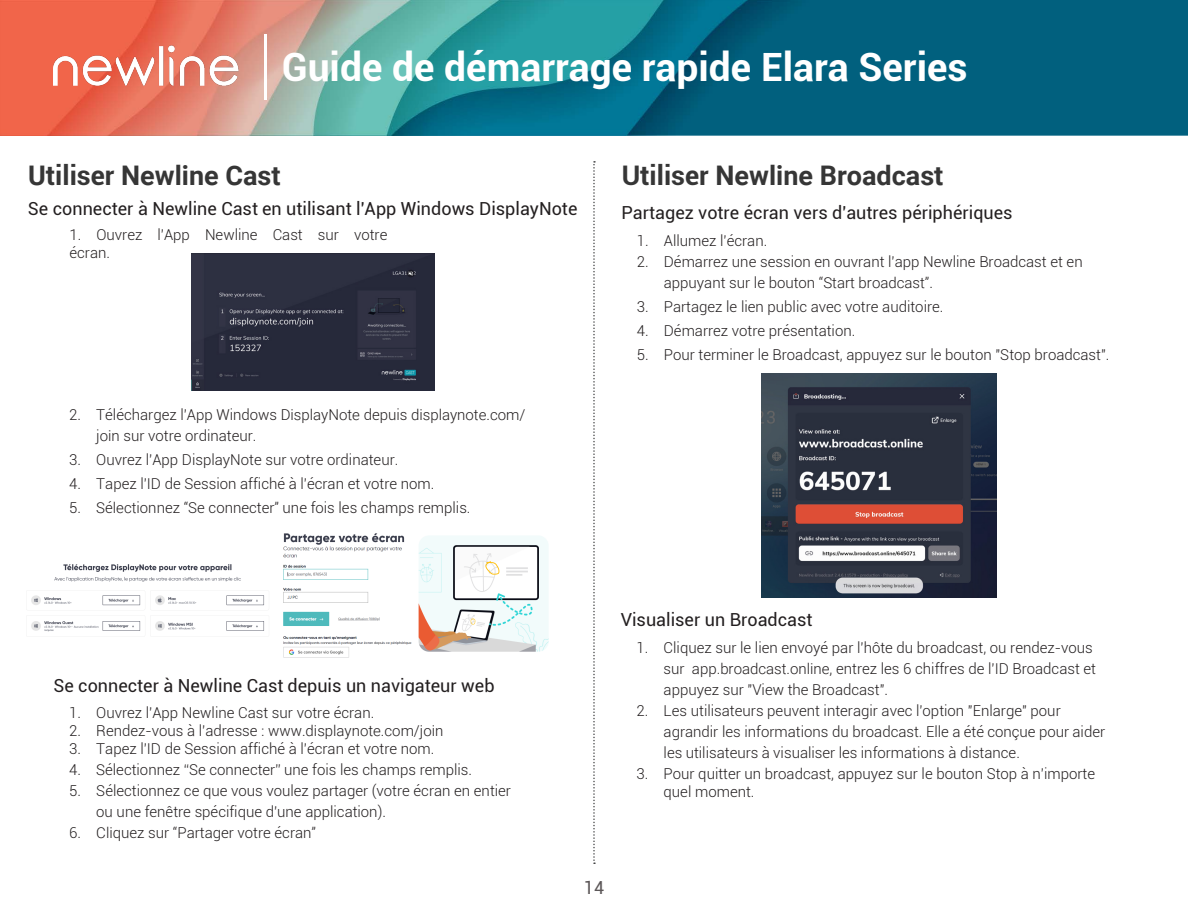
<style>
.page{position:relative;width:1188px;height:918px;background:#fff}
.page>*{position:absolute;margin:0;border:0;box-sizing:border-box;transform-origin:0 0}
.t1{font:700 39px "Roboto";color:#fff}
.t2{font:700 27px "Roboto";color:#363636}
.t3{font:18px "Roboto";color:#231f20}
.t4{font:18px "Roboto";color:#5c5758}
.t5{font:300 15px/21px "Roboto";color:#231f20}
</style>
<div class="page">
<img style="left:0;top:0;width:1188px;height:135px">
<hr style="left:264px;top:34px;width:3px;height:66px;background:#fff">
<img style="left:53px;top:46px;width:186px;height:40px">
<img style="left:761px;top:374px;width:235px;height:224px">
<img style="left:191px;top:254px;width:243px;height:136px">
<svg style="left:593px;top:161px;width:2px;height:703px"></svg>
<img style="left:283px;top:533px;width:266px;height:125px">
<img style="left:31px;top:564px;width:234px;height:68px">
<h1 class="t1" style="left:282px;top:40px;width:687px">Guide de démarrage rapide Elara Series</h1>
<h2 class="t2" style="left:28px;top:156px;width:254px">Utiliser Newline Cast</h2>
<p class="t3" style="left:28px;top:196px;width:551px">Se connecter à Newline Cast en utilisant l'App Windows DisplayNote</p>
<p class="t5" style="left:69px;top:225px;width:320px;line-height:18px">1. Ouvrez l'App Newline Cast sur votre écran.</p>
<p class="t5" style="left:96px;top:403px;width:431px;text-indent:-27px">2. Téléchargez l'App Windows DisplayNote depuis displaynote.com/ join sur votre ordinateur.</p>
<p class="t5" style="left:69px;top:448px;width:331px">3. Ouvrez l'App DisplayNote sur votre ordinateur.</p>
<p class="t5" style="left:69px;top:472px;width:367px">4. Tapez l'ID de Session affiché à l'écran et votre nom.</p>
<p class="t5" style="left:69px;top:496px;width:403px">5. Sélectionnez “Se connecter” une fois les champs remplis.</p>
<h2 class="t2" style="left:622px;top:157px;width:323px">Utiliser Newline Broadcast</h2>
<p class="t3" style="left:622px;top:200px;width:393px">Partagez votre écran vers d'autres périphériques</p>
<p class="t5" style="left:637px;top:230px;width:132px">1. Allumez l'écran.</p>
<p class="t5" style="left:664px;top:251px;width:420px;text-indent:-27px">2. Démarrez une session en ouvrant l'app Newline Broadcast et en appuyant sur le bouton “Start broadcast”.</p>
<p class="t5" style="left:637px;top:296px;width:308px">3. Partagez le lien public avec votre auditoire.</p>
<p class="t5" style="left:637px;top:320px;width:220px">4. Démarrez votre présentation.</p>
<p class="t5" style="left:637px;top:344px;width:474px">5. Pour terminer le Broadcast, appuyez sur le bouton "Stop broadcast".</p>
<p class="t3" style="left:53px;top:673px;width:443px">Se connecter à Newline Cast depuis un navigateur web</p>
<p class="t5" style="left:69px;top:702px;width:306px">1. Ouvrez l'App Newline Cast sur votre écran.</p>
<p class="t5" style="left:69px;top:720px;width:376px">2. Rendez-vous à l'adresse : www.displaynote.com/join</p>
<p class="t5" style="left:69px;top:738px;width:367px">3. Tapez l'ID de Session affiché à l'écran et votre nom.</p>
<p class="t5" style="left:69px;top:759px;width:404px">4. Sélectionnez “Se connecter” une fois les champs remplis.</p>
<p class="t5" style="left:96px;top:780px;width:416px;text-indent:-27px">5. Sélectionnez ce que vous voulez partager (votre écran en entier ou une fenêtre spécifique d'une application).</p>
<p class="t5" style="left:69px;top:822px;width:248px">6. Cliquez sur “Partager votre écran”</p>
<p class="t3" style="left:621px;top:607px;width:193px">Visualiser un Broadcast</p>
<p class="t5" style="left:664px;top:637px;width:434px;text-indent:-27px">1. Cliquez sur le lien envoyé par l'hôte du broadcast, ou rendez-vous sur app.broadcast.online, entrez les 6 chiffres de l'ID Broadcast et appuyez sur "View the Broadcast".</p>
<p class="t5" style="left:664px;top:700px;width:443px;text-indent:-27px">2. Les utilisateurs peuvent interagir avec l'option "Enlarge" pour agrandir les informations du broadcast. Elle a été conçue pour aider les utilisateurs à visualiser les informations à distance.</p>
<p class="t5" style="left:664px;top:765px;width:433px;line-height:18px;text-indent:-27px">3. Pour quitter un broadcast, appuyez sur le bouton Stop à n'importe quel moment.</p>
<p class="t4" style="left:584px;top:875px;width:22px">14</p>
</div>
